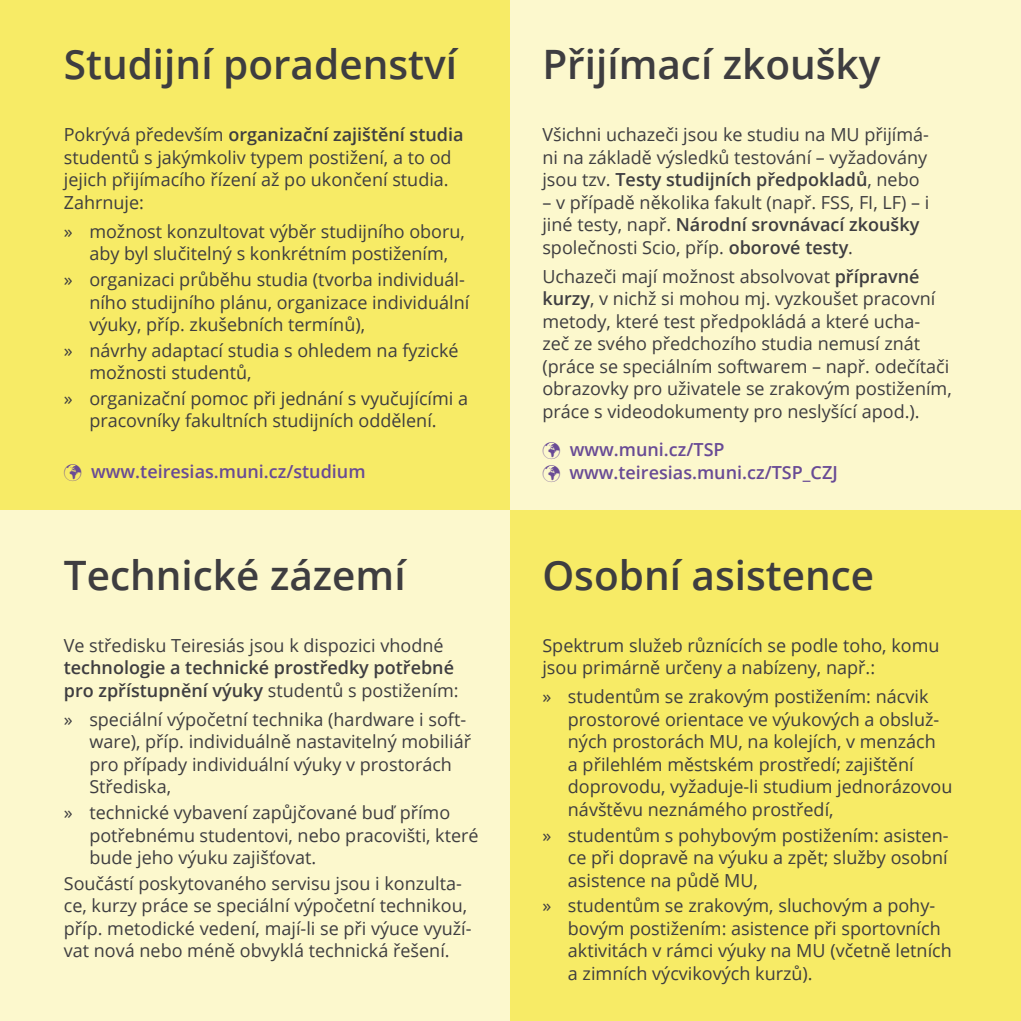
<style>
.page{position:relative;width:1021px;height:1021px;background:#fff}
.page>*{position:absolute;margin:0;border:0;box-sizing:border-box;transform-origin:0 0}
.Nadpis_1{font:600 40.5px "Open Sans";color:#3e3d40}
.odstavec_1{font:18px/22.5px "Open Sans";color:#3e3d40}
.odstavec_1-2{font:600 18px "Open Sans";color:#684a95}
.s1{font-weight:600}
</style>
<div class="page">
<div style="left:0;top:0;width:510px;height:510px;background:#f7eb66"></div>
<div style="left:510px;top:0;width:510px;height:510px;background:#fcf8cd"></div>
<div style="left:0;top:510px;width:510px;height:510px;background:#fcf8cd"></div>
<div style="left:510px;top:510px;width:510px;height:510px;background:#f7eb66"></div>
<hr style="left:1020px;top:0;width:1px;height:510px;background:#f7eb66">
<hr style="left:1020px;top:510px;width:1px;height:510px;background:#fcf8cd">
<p class="Nadpis_1" style="left:64px;top:37px;width:395px">Studijní poradenství</p>
<p class="Nadpis_1" style="left:542px;top:37px;width:339px">Přijímací zkoušky</p>
<p class="odstavec_1" style="left:542px;top:123px;width:388px;text-align:justify">Všichni uchazeči jsou ke studiu na MU přijímá&shy;ni na základě výsledků testování – vyžadovány jsou tzv. <span class="s1">Testy studijních předpokladů</span>, nebo</p>
<p class="odstavec_1" style="left:542px;top:191px;width:388px">– v případě několika fakult (např. FSS, FI, LF) – i jiné testy, např. <span class="s1">Národní srovnávací zkoušky </span>společnosti Scio, příp. <span class="s1">oborové testy</span>.</p>
<p class="odstavec_1" style="left:542px;top:264px;width:411px">Uchazeči mají možnost absolvovat <span class="s1">přípravné kurzy</span>, v nichž si mohou mj. vyzkoušet pracovní metody, které test předpokládá a které ucha&shy;zeč ze svého předchozího studia nemusí znát (práce se speciálním softwarem – např. odečítači obrazovky pro uživatele se zrakovým postižením, práce s videodokumenty pro neslyšící apod.).</p>
<p class="odstavec_1" style="left:64px;top:123px;width:401px">Pokrývá především <span class="s1">organizační zajištění studia </span>studentů s jakýmkoliv typem postižení, a to od jejich přijímacího řízení až po ukončení studia.<br>Zahrnuje:</p>
<p class="odstavec_1" style="left:64px;top:219px;width:402px;text-align:center">» možnost konzultovat výběr studijního oboru, aby byl slučitelný s konkrétním postižením,</p>
<p class="odstavec_1" style="left:89px;top:268px;width:381px;text-indent:-26px">» organizaci průběhu studia (tvorba individuál&shy;ního studijního plánu, organizace individuální výuky, příp. zkušebních termínů),</p>
<p class="odstavec_1" style="left:89px;top:338px;width:371px;text-indent:-26px">» návrhy adaptací studia s ohledem na fyzické možnosti studentů,</p>
<p class="odstavec_1" style="left:64px;top:387px;width:406px;text-align:center">» organizační pomoc při jednání s vyučujícími a pracovníky fakultních studijních oddělení.</p>
<p class="odstavec_1-2" style="left:64px;top:459px;width:303px">✓ www.teiresias.muni.cz/studium</p>
<p class="odstavec_1-2" style="left:542px;top:437px;width:184px">✓ www.muni.cz/TSP</p>
<p class="odstavec_1-2" style="left:542px;top:459px;width:297px">✓ www.teiresias.muni.cz/TSP_CZJ</p>
<p class="Nadpis_1" style="left:64px;top:547px;width:343px">Technické zázemí</p>
<p class="Nadpis_1" style="left:542px;top:547px;width:333px">Osobní asistence</p>
<p class="odstavec_1" style="left:64px;top:633px;width:396px">Ve středisku Teiresiás jsou k dispozici vhodné <span class="s1">technologie a technické prostředky potřebné pro zpřístupnění výuky</span> studentů s postižením:</p>
<p class="odstavec_1" style="left:89px;top:707px;width:383px;text-indent:-26px">» speciální výpočetní technika (hardware i soft&shy;ware), příp. individuálně nastavitelný mobiliář pro případy individuální výuky v prostorách Střediska,</p>
<p class="odstavec_1" style="left:89px;top:800px;width:391px;text-indent:-26px">» technické vybavení zapůjčované buď přímo potřebnému studentovi, nebo pracovišti, které bude jeho výuku zajišťovat.</p>
<p class="odstavec_1" style="left:64px;top:871px;width:409px">Součástí poskytovaného servisu jsou i konzulta&shy;ce, kurzy práce se speciální výpočetní technikou, příp. metodické vedení, mají-li se při výuce využí&shy;vat nová nebo méně obvyklá technická řešení.</p>
<p class="odstavec_1" style="left:542px;top:633px;width:398px">Spektrum služeb různících se podle toho, komu jsou primárně určeny a nabízeny, např.:</p>
<p class="odstavec_1" style="left:568px;top:685px;width:386px;text-indent:-26px">» studentům se zrakovým postižením: nácvik prostorové orientace ve výukových a obsluž&shy;ných prostorách MU, na kolejích, v menzách<br>a přilehlém městském prostředí; zajištění doprovodu, vyžaduje-li studium jednorázovou návštěvu neznámého prostředí,</p>
<p class="odstavec_1" style="left:568px;top:823px;width:382px;text-align:justify;text-indent:-26px">» studentům s pohybovým postižením: asisten&shy;ce při dopravě na výuku a zpět; služby osobní asistence na půdě MU,</p>
<p class="odstavec_1" style="left:568px;top:894px;width:385px;text-indent:-26px">» studentům se zrakovým, sluchovým a pohy&shy;bovým postižením: asistence při sportovních aktivitách v rámci výuky na MU (včetně letních a zimních výcvikových kurzů).</p>
</div>
